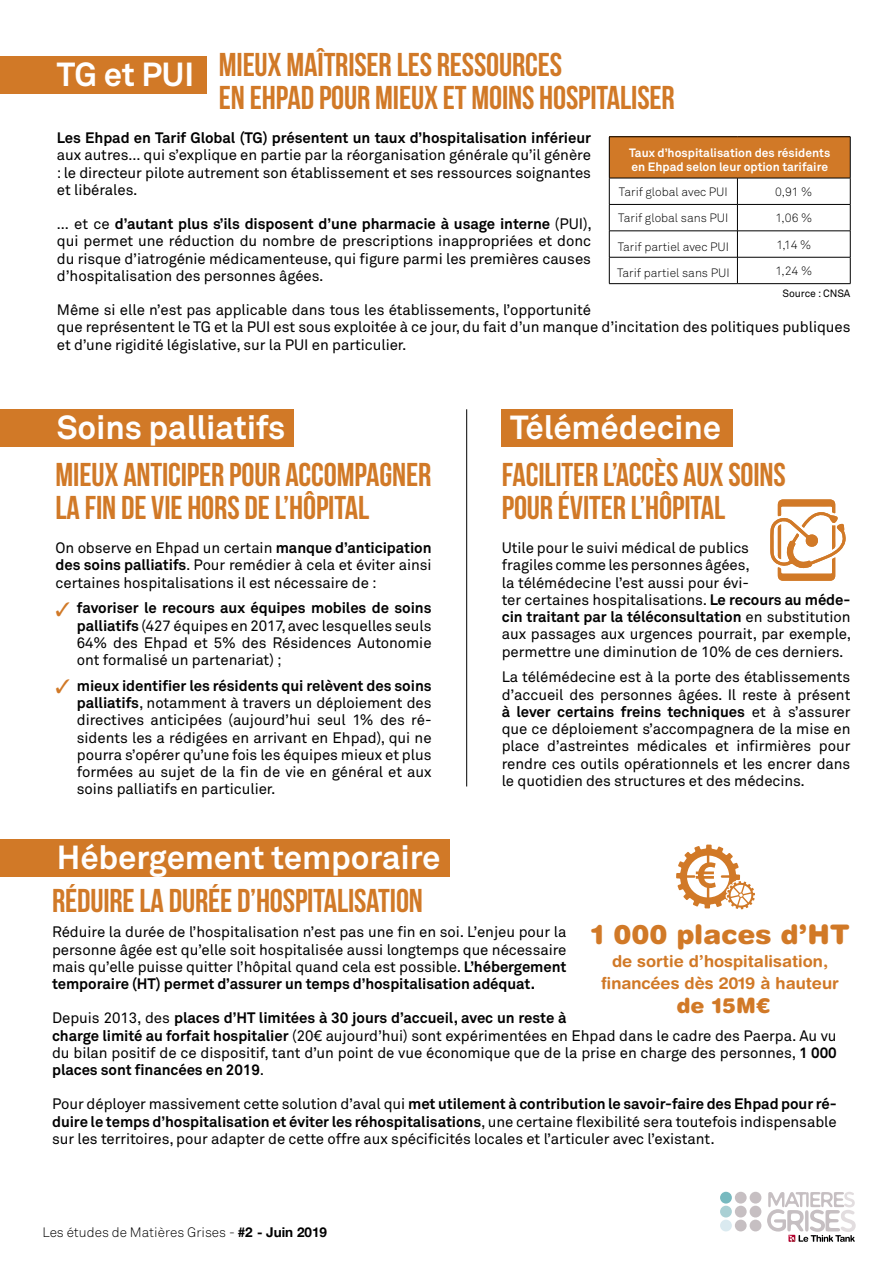
<style>
.page{position:relative;width:893px;height:1263px;background:#fff}
.page>*{position:absolute;margin:0;border:0;box-sizing:border-box;transform-origin:0 0}
.t1{font:700 33px/33px "Bebas Neue";letter-spacing:-.005em;color:#d17927}
.t2{font:700 33px "Akkurat Pro";letter-spacing:-.005em;color:#fff}
.t3{font:900 27px "Helvetica Rounded LT";color:#d17927}
.t4{font:900 21px "Helvetica Rounded LT";color:#d17927}
.t5{font:700 16.5px/21.6px "Helvetica Rounded LT";color:#d17927;text-align:center}
.t6{font:15px/17.2px "Akkurat Pro";letter-spacing:-.005em;color:#000;text-align:justify}
.t7{font:700 15px "Akkurat Pro";letter-spacing:-.005em;color:#000}
.t8{font:13.5px "Akkurat Light Pro";color:#000}
.t9{font:12px "Akkurat Light Pro";color:#000}
.t10{font:700 12px/13.8px "Akkurat Pro";color:#fff}
.t11{font:10.5px "Akkurat Pro";letter-spacing:-.005em;color:#000}
.s1{font-weight:700}
.s2{color:#d17927}
.s3{font-family:"Helvetica Neue";font-weight:700}
</style>
<div class="page">
<svg style="left:767px;top:1192px;width:89px;height:50px"></svg>
<div style="left:750px;top:1192px;width:11px;height:11px;background:#c6bfc2;border-radius:50%"></div>
<div style="left:750px;top:1206px;width:11px;height:11px;background:#c6bfc2;border-radius:50%"></div>
<div style="left:750px;top:1219px;width:11px;height:12px;background:#c6bfc2;border-radius:50%"></div>
<div style="left:735px;top:1192px;width:12px;height:11px;background:#c6bfc2;border-radius:50%"></div>
<div style="left:735px;top:1206px;width:12px;height:11px;background:#c6bfc2;border-radius:50%"></div>
<div style="left:735px;top:1219px;width:12px;height:12px;background:#c6bfc2;border-radius:50%"></div>
<div style="left:720px;top:1192px;width:12px;height:11px;background:#77b9bf;border-radius:50%"></div>
<div style="left:720px;top:1206px;width:12px;height:11px;background:#aad0d4;border-radius:50%"></div>
<div style="left:720px;top:1219px;width:12px;height:12px;background:#daeaf0;border-radius:50%"></div>
<div style="left:0;top:56px;width:207px;height:38px;background:#d17927"></div>
<div style="left:0;top:839px;width:449px;height:37px;background:#d17927"></div>
<div style="left:0;top:409px;width:293px;height:38px;background:#d17927"></div>
<div style="left:502px;top:409px;width:231px;height:38px;background:#d17927"></div>
<div style="left:609px;top:137px;width:241px;height:41px;background:#d17927"></div>
<hr style="left:609px;top:136px;width:128px;height:1px;background:#000">
<hr style="left:609px;top:137px;width:1px;height:41px;background:#000">
<hr style="left:737px;top:136px;width:113px;height:1px;background:#000">
<hr style="left:850px;top:137px;width:1px;height:41px;background:#000">
<hr style="left:609px;top:178px;width:128px;height:1px;background:#000">
<hr style="left:737px;top:178px;width:113px;height:1px;background:#000">
<hr style="left:609px;top:204px;width:128px;height:1px;background:#000">
<hr style="left:737px;top:204px;width:113px;height:1px;background:#000">
<hr style="left:609px;top:231px;width:128px;height:1px;background:#000">
<hr style="left:737px;top:231px;width:113px;height:1px;background:#000">
<hr style="left:609px;top:257px;width:128px;height:1px;background:#000">
<svg style="left:609px;top:178px;width:1px;height:105px"></svg>
<hr style="left:737px;top:257px;width:113px;height:1px;background:#000">
<svg style="left:737px;top:178px;width:1px;height:105px"></svg>
<svg style="left:850px;top:178px;width:1px;height:105px"></svg>
<hr style="left:609px;top:283px;width:128px;height:1px;background:#000">
<hr style="left:737px;top:283px;width:113px;height:1px;background:#000">
<hr style="left:466px;top:409px;width:1px;height:377px;background:#000">
<svg style="left:770px;top:499px;width:76px;height:82px"></svg>
<svg style="left:676px;top:844px;width:79px;height:65px"></svg>
<h1 class="t1" style="left:219px;top:48px;width:457px">MIEUX MAÎTRISER LES RESSOURCES<br>EN EHPAD POUR MIEUX ET MOINS HOSPITALISER</h1>
<p class="t7" style="left:57px;top:128px;width:536px">Les Ehpad en Tarif Global (TG) présentent un taux d’hospitalisation inférieur</p>
<p class="t6" style="left:57px;top:147px;width:536px">aux autres… qui s’explique en partie par la réorganisation générale qu’il génère : le directeur pilote autrement son établissement et ses ressources soignantes et libérales.</p>
<p class="t6" style="left:57px;top:216px;width:536px">… et ce <span class="s1">d’autant plus s’ils disposent d’une pharmacie à usage interne</span> (PUI), qui permet une réduction du nombre de prescriptions inappropriées et donc du risque d’iatrogénie médicamenteuse, qui figure parmi les premières causes d’hospitalisation des personnes âgées.</p>
<p class="t6" style="left:57px;top:302px;width:795px;text-align:left">Même si elle n’est pas applicable dans tous les établissements, l’opportunité<br>que représentent le TG et la PUI est sous exploitée à ce jour, du fait d’un manque d’incitation des politiques publiques et d’une rigidité législative, sur la PUI en particulier.</p>
<h1 class="t2" style="left:57px;top:54px;width:139px">TG et PUI</h1>
<p class="t10" style="left:629px;top:146px;width:203px">Taux d’hospitalisation des résidents en Ehpad selon leur option tarifaire</p>
<p class="t9" style="left:619px;top:185px;width:110px">Tarif global avec PUI</p>
<p class="t9" style="left:775px;top:185px;width:39px">0,91 %</p>
<p class="t9" style="left:618px;top:211px;width:112px">Tarif global sans PUI</p>
<p class="t9" style="left:776px;top:211px;width:38px">1,06 %</p>
<p class="t9" style="left:618px;top:240px;width:113px">Tarif partiel avec PUI</p>
<p class="t9" style="left:776px;top:237px;width:37px">1,14 %</p>
<p class="t9" style="left:617px;top:266px;width:114px">Tarif partiel sans PUI</p>
<p class="t9" style="left:776px;top:264px;width:38px">1,24 %</p>
<p class="t11" style="left:782px;top:287px;width:70px">Source : CNSA</p>
<h1 class="t2" style="left:57px;top:407px;width:230px">Soins palliatifs</h1>
<h1 class="t2" style="left:510px;top:407px;width:212px">Télémédecine</h1>
<h1 class="t1" style="left:56px;top:458px;width:377px">MIEUX ANTICIPER POUR ACCOMPAGNER<br>LA FIN DE VIE HORS DE L’HÔPITAL</h1>
<p class="t6" style="left:56px;top:540px;width:377px">On observe en Ehpad un certain <span class="s1">manque d’anticipation des soins palliatifs</span>. Pour remédier à cela et éviter ainsi certaines hospitalisations il est nécessaire de :</p>
<p class="t6" style="left:77px;top:600px;width:356px;text-indent:-21px"><span class="s2">✓</span> <span class="s1">favoriser le recours aux équipes mobiles de soins palliatifs</span> (427 équipes en 2017, avec lesquelles seuls 64% des Ehpad et 5% des Résidences Autonomie ont formalisé un partenariat) ;</p>
<p class="t6" style="left:77px;top:677px;width:356px;text-indent:-21px"><span class="s2">✓</span> <span class="s1">mieux identifier les résidents qui relèvent des soins palliatifs</span>, notamment à travers un déploiement des directives anticipées (aujourd’hui seul 1% des ré&shy;sidents les a rédigées en arrivant en Ehpad), qui ne pourra s’opérer qu’une fois les équipes mieux et plus formées au sujet de la fin de vie en général et aux soins palliatifs en particulier.</p>
<h1 class="t2" style="left:57px;top:837px;width:385px">Hébergement temporaire</h1>
<h1 class="t1" style="left:502px;top:458px;width:286px">FACILITER L’ACCÈS AUX SOINS<br>POUR ÉVITER L’HÔPITAL</h1>
<p class="t6" style="left:502px;top:540px;width:351px;text-align:left">Utile pour le suivi médical de publics<br>fragiles comme les personnes âgées,<br>la télémédecine l’est aussi pour évi-<br>ter certaines hospitalisations. <span class="s1">Le recours au méde&shy;cin traitant par la téléconsultation</span> en substitution aux passages aux urgences pourrait, par exemple, permettre une diminution de 10% de ces derniers.</p>
<p class="t6" style="left:502px;top:669px;width:350px">La télémédecine est à la porte des établissements d’accueil des personnes âgées. Il reste à présent <span class="s1">à lever certains freins techniques</span> et à s’assurer que ce déploiement s’accompagnera de la mise en place d’astreintes médicales et infirmières pour rendre ces outils opérationnels et les encrer dans le quotidien des structures et des médecins.</p>
<h1 class="t1" style="left:52px;top:883px;width:372px">RÉDUIRE LA DURÉE D’HOSPITALISATION</h1>
<p class="t6" style="left:52px;top:924px;width:516px">Réduire la durée de l’hospitalisation n’est pas une fin en soi. L’enjeu pour la personne âgée est qu’elle soit hospitalisée aussi longtemps que nécessaire mais qu’elle puisse quitter l’hôpital quand cela est possible. <span class="s1">L’hébergement temporaire (HT) permet d’assurer un temps d’hospitalisation adéquat.</span></p>
<p class="t6" style="left:52px;top:1010px;width:786px;text-align:left">Depuis 2013, des <span class="s1">places d’HT limitées à 30 jours d’accueil, avec un reste à<br>charge limité au forfait hospitalier</span> (20€ aujourd’hui) sont expérimentées en Ehpad dans le cadre des Paerpa. Au vu du bilan positif de ce dispositif, tant d’un point de vue économique que de la prise en charge des personnes, <span class="s1">1 000 places sont financées en 2019</span>.</p>
<p class="t6" style="left:52px;top:1096px;width:786px">Pour déployer massivement cette solution d’aval qui <span class="s1">met utilement à contribution le savoir-faire des Ehpad pour ré&shy;duire le temps d’hospitalisation et éviter les réhospitalisations</span>, une certaine flexibilité sera toutefois indispensable sur les territoires, pour adapter de cette offre aux spécificités locales et l’articuler avec l’existant.</p>
<h2 class="t3" style="left:590px;top:916px;width:261px">1 000 places d’HT</h2>
<p class="t5" style="left:601px;top:950px;width:239px">de sortie d’hospitalisation, financées dès 2019 à hauteur</p>
<h3 class="t4" style="left:676px;top:992px;width:95px">de 15M€</h3>
<p class="t8" style="left:43px;top:1225px;width:286px">Les études de Matières Grises - <span class="s3">#2 - Juin 2019</span></p>
</div>
